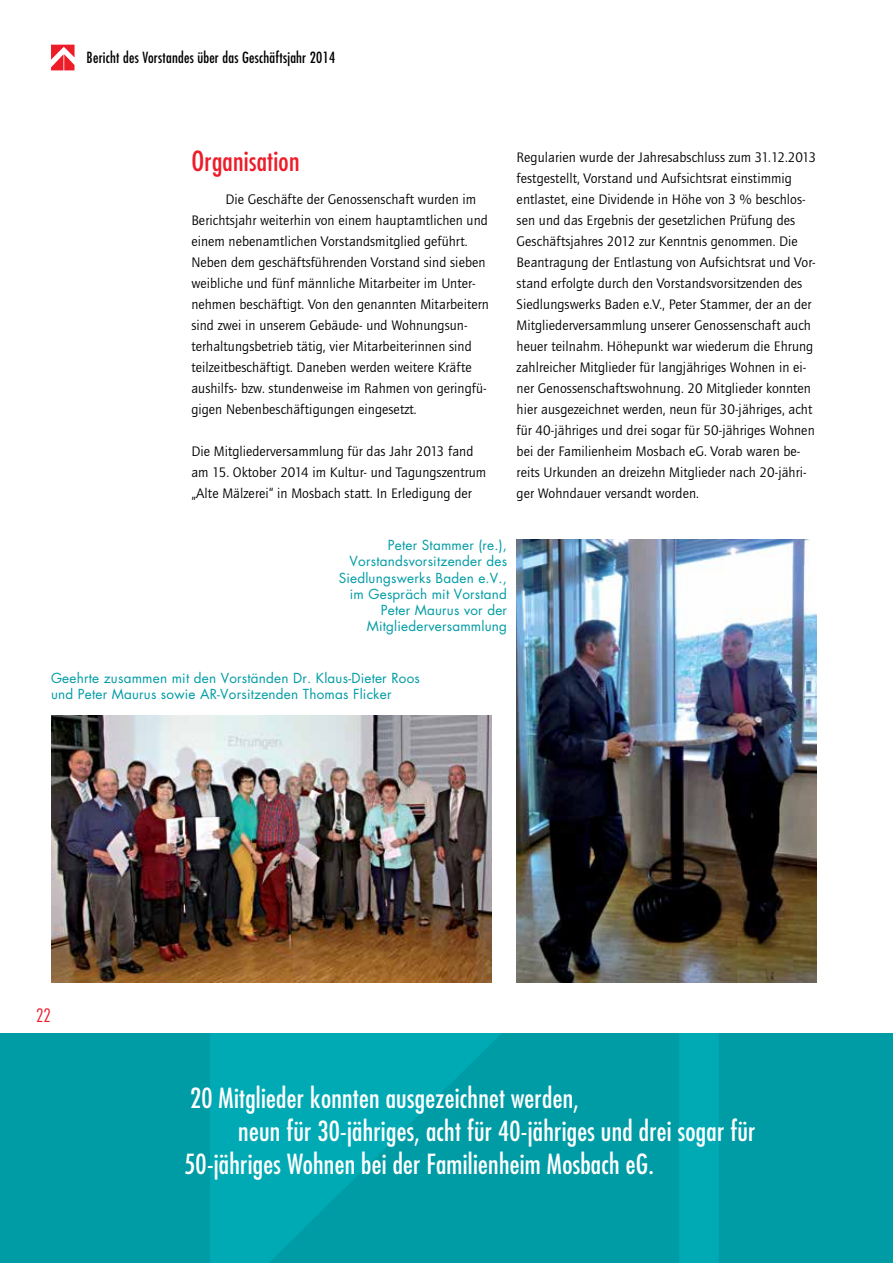
<style>
.page{position:relative;width:893px;height:1263px;background:#fff}
.page>*{position:absolute;margin:0;border:0;box-sizing:border-box;transform-origin:0 0}
.t1{font:condensed 27px "Futura";letter-spacing:.01em;color:#fff}
.t2{font:condensed 27px "Futura";letter-spacing:.01em;color:#ed1c29}
.t3{font:300 condensed 18px "Futura";color:#ed1c29}
.t4{font:condensed 15px "Futura";letter-spacing:.015em;color:#000}
.t5{font:14.25px/21px "Quay Sans";letter-spacing:.005em;color:#000}
.t6{font:13.5px/16.2px "Futura";letter-spacing:.015em;color:#009ca5;text-align:right}
</style>
<div class="page">
<svg style="left:51px;top:45px;width:24px;height:25px"></svg>
<div style="left:0;top:1033px;width:893px;height:230px;background:#009ca5"></div>
<img style="left:210px;top:1033px;width:509px;height:230px">
<img style="left:51px;top:716px;width:440px;height:266px">
<img style="left:517px;top:540px;width:299px;height:442px">
<p class="t4" style="left:87px;top:48px;width:250px">Bericht des Vorstandes über das Geschäftsjahr 2014</p>
<h1 class="t2" style="left:191px;top:144px;width:110px">Organisation</h1>
<p class="t5" style="left:191px;top:189px;width:299px;text-indent:34px">Die Geschäfte der Genossenschaft wurden im Berichtsjahr weiterhin von einem hauptamtlichen und einem nebenamtlichen Vorstandsmitglied geführt.<br>Neben dem geschäftsführenden Vorstand sind sieben weibliche und fünf männliche Mitarbeiter im Unter&shy;nehmen beschäftigt. Von den genannten Mitarbeitern sind zwei in unserem Gebäude- und Wohnungsun&shy;terhaltungsbetrieb tätig, vier Mitarbeiterinnen sind teilzeitbeschäftigt. Daneben werden weitere Kräfte aushilfs- bzw. stundenweise im Rahmen von geringfü&shy;gigen Nebenbeschäftigungen eingesetzt.</p>
<p class="t5" style="left:191px;top:441px;width:296px">Die Mitgliederversammlung für das Jahr 2013 fand am 15. Oktober 2014 im Kultur- und Tagungszentrum „Alte Mälzerei“ in Mosbach statt. In Erledigung der</p>
<p class="t5" style="left:517px;top:147px;width:301px">Regularien wurde der Jahresabschluss zum 31.12.2013 festgestellt, Vorstand und Aufsichtsrat einstimmig entlastet, eine Dividende in Höhe von 3 % beschlos&shy;sen und das Ergebnis der gesetzlichen Prüfung des Geschäftsjahres 2012 zur Kenntnis genommen. Die Beantragung der Entlastung von Aufsichtsrat und Vor&shy;stand erfolgte durch den Vorstandsvorsitzenden des Siedlungswerks Baden e.V., Peter Stammer, der an der Mitgliederversammlung unserer Genossenschaft auch heuer teilnahm. Höhepunkt war wiederum die Ehrung zahlreicher Mitglieder für langjähriges Wohnen in ei&shy;ner Genossenschaftswohnung. 20 Mitglieder konnten hier ausgezeichnet werden, neun für 30-jähriges, acht für 40-jähriges und drei sogar für 50-jähriges Wohnen bei der Familienheim Mosbach eG. Vorab waren be&shy;reits Urkunden an dreizehn Mitglieder nach 20-jähri&shy;ger Wohndauer versandt worden.</p>
<p class="t6" style="left:339px;top:537px;width:170px">Peter Stammer (re.),<br>Vorstandsvorsitzender des<br>Siedlungswerks Baden e.V., im Gespräch mit Vorstand<br>Peter Maurus vor der<br>Mitgliederversammlung</p>
<p class="t6" style="left:51px;top:670px;width:370px;text-align:left">Geehrte zusammen mit den Vorständen Dr. Klaus-Dieter Roos und Peter Maurus sowie AR-Vorsitzenden Thomas Flicker</p>
<p class="t3" style="left:36px;top:1004px;width:16px">22</p>
<h1 class="t1" style="left:190px;top:1081px;width:390px">20 Mitglieder konnten ausgezeichnet werden,</h1>
<h1 class="t1" style="left:238px;top:1114px;width:519px">neun für 30-jähriges, acht für 40-jähriges und drei sogar für</h1>
<h1 class="t1" style="left:184px;top:1147px;width:471px">50-jähriges Wohnen bei der Familienheim Mosbach eG.</h1>
</div>
